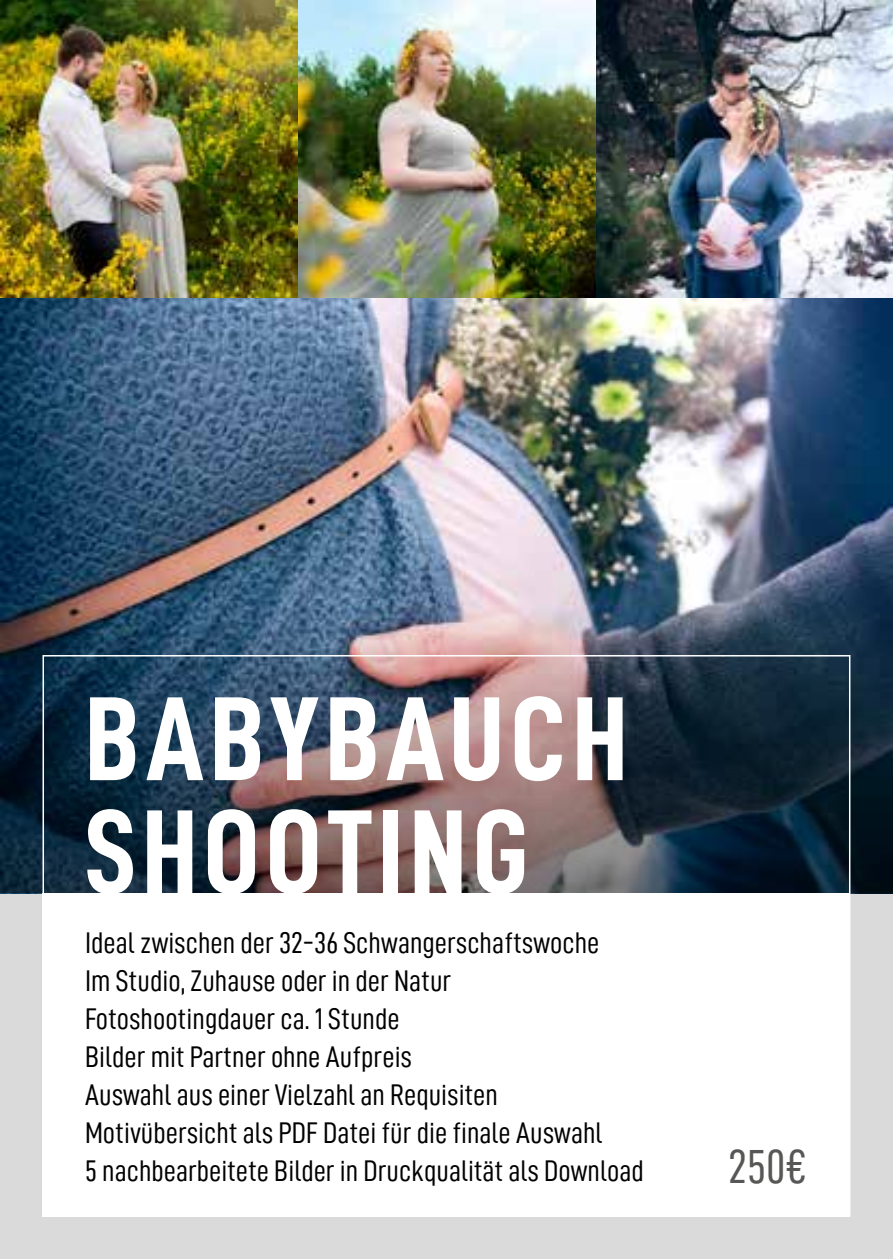
<style>
.page{position:relative;width:893px;height:1259px;background:#dadada}
.page>*{position:absolute;margin:0;border:0;box-sizing:border-box;transform-origin:0 0}
.t1{font:120px/113.1px "D DIN Condensed Bold";letter-spacing:.05em;color:#fff}
.t2{font:48px "D DIN Condensed";color:#575756}
.t3{font:30px/38.1px "D DIN Condensed";color:#000}
</style>
<div class="page">
<img style="left:0;top:0;width:893px;height:595px">
<img style="left:0;top:595px;width:893px;height:298px">
<div style="left:43px;top:893px;width:807px;height:323px;background:#fff"></div>
<h1 class="t1" style="left:85px;top:680px;width:544px">BABYBAUCH<br>SHOOTING</h1>
<p class="t3" style="left:85px;top:923px;width:560px">Ideal zwischen der 32-36 Schwangerschaftswoche<br>Im Studio, Zuhause oder in der Natur Fotoshootingdauer ca. 1 Stunde<br>Bilder mit Partner ohne Aufpreis<br>Auswahl aus einer Vielzahl an Requisiten Motivübersicht als PDF Datei für die finale Auswahl<br>5 nachbearbeitete Bilder in Druckqualität als Download</p>
<h2 class="t2" style="left:728px;top:1139px;width:81px">250€</h2>
</div>
